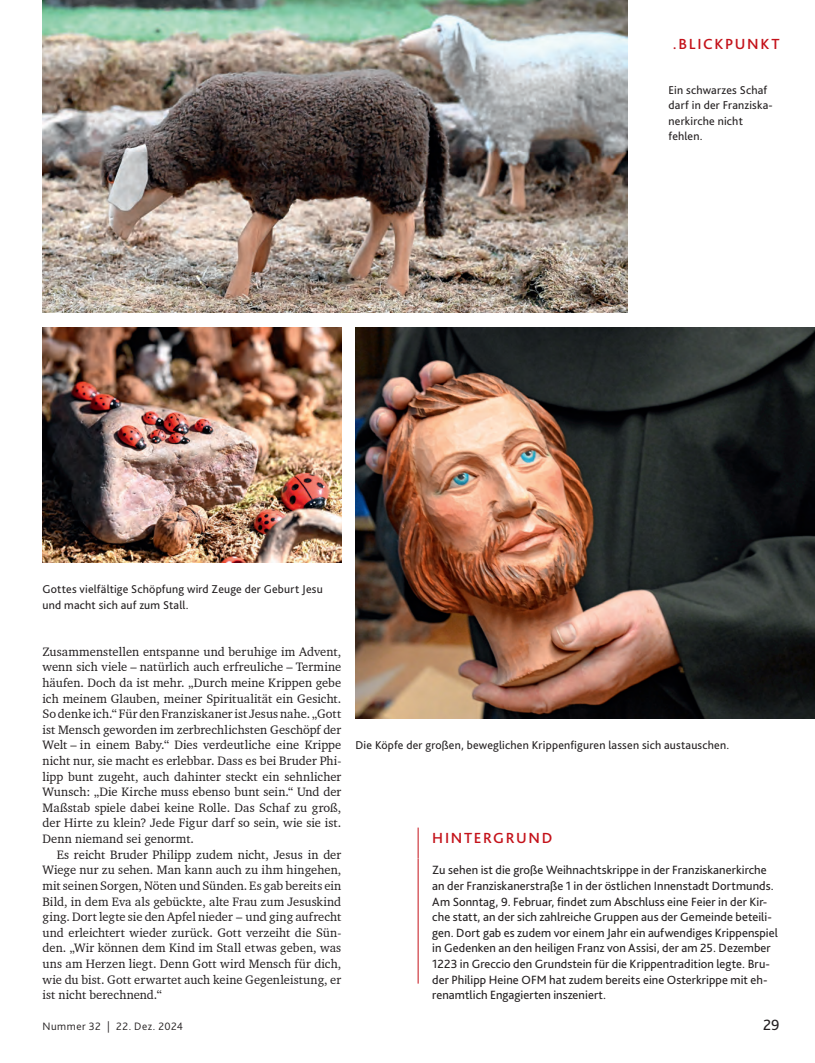
<style>
.page{position:relative;width:815px;height:1063px;background:#fff}
.page>*{position:absolute;margin:0;border:0;box-sizing:border-box;transform-origin:0 0}
.t1{font:15.62px "Bliss Pro";color:#231f20}
.t2{font:500 15.25px "Bliss Pro";letter-spacing:.105em;color:#c4121a}
.t3{font:12.5px "Charter BT Pro";letter-spacing:.005em;color:#231f20}
.t4{font:12.5px/15.6px "Bliss Pro";letter-spacing:.005em;color:#231f20}
.t5{font:11.88px/15.6px "Bliss Pro";letter-spacing:.015em;color:#231f20}
.t6{font:300 11.25px "Bliss Pro";letter-spacing:.045em;color:#231f20}
</style>
<div class="page">
<img style="left:43px;top:0;width:584px;height:312px">
<hr style="left:418px;top:828px;width:1px;height:31px;background:#c4121a">
<hr style="left:418px;top:859px;width:1px;height:125px;background:#c4121a">
<img style="left:356px;top:328px;width:459px;height:390px">
<img style="left:43px;top:328px;width:298px;height:234px">
<p class="t2" style="left:673px;top:35px;width:108px">.BLICKPUNKT</p>
<p class="t5" style="left:669px;top:82px;width:106px">Ein schwarzes Schaf darf in der Franziska&shy;nerkirche nicht fehlen.</p>
<p class="t5" style="left:43px;top:581px;width:282px">Gottes vielfältige Schöpfung wird Zeuge der Geburt Jesu und macht sich auf zum Stall.</p>
<p class="t3" style="left:43px;top:643px;width:300px">Zusammenstellen entspanne und beruhige im Advent,</p>
<p class="t3" style="left:43px;top:659px;width:300px">wenn sich viele – natürlich auch erfreuliche – Termine</p>
<p class="t3" style="left:43px;top:675px;width:300px">häufen. Doch da ist mehr. „Durch meine Krippen gebe</p>
<p class="t3" style="left:43px;top:690px;width:300px">ich meinem Glauben, meiner Spiritualität ein Gesicht.</p>
<p class="t3" style="left:43px;top:706px;width:300px">So denke ich.“ Für den Franziskaner ist Jesus nahe. „Gott</p>
<p class="t3" style="left:43px;top:722px;width:300px">ist Mensch geworden im zerbrechlichsten Geschöpf der</p>
<p class="t3" style="left:43px;top:737px;width:300px">Welt – in einem Baby.“ Dies verdeutliche eine Krippe</p>
<p class="t3" style="left:43px;top:753px;width:300px">nicht nur, sie macht es erlebbar. Dass es bei Bruder Phi-</p>
<p class="t3" style="left:43px;top:768px;width:300px">lipp bunt zugeht, auch dahinter steckt ein sehnlicher</p>
<p class="t3" style="left:43px;top:784px;width:300px">Wunsch: „Die Kirche muss ebenso bunt sein.“ Und der</p>
<p class="t3" style="left:43px;top:800px;width:300px">Maßstab spiele dabei keine Rolle. Das Schaf zu groß,</p>
<p class="t3" style="left:43px;top:815px;width:300px">der Hirte zu klein? Jede Figur darf so sein, wie sie ist.</p>
<p class="t3" style="left:43px;top:831px;width:153px">Denn niemand sei genormt.</p>
<p class="t3" style="left:57px;top:846px;width:286px">Es reicht Bruder Philipp zudem nicht, Jesus in der</p>
<p class="t3" style="left:43px;top:862px;width:300px">Wiege nur zu sehen. Man kann auch zu ihm hingehen,</p>
<p class="t3" style="left:43px;top:878px;width:300px">mit seinen Sorgen, Nöten und Sünden. Es gab bereits ein</p>
<p class="t3" style="left:43px;top:893px;width:300px">Bild, in dem Eva als gebückte, alte Frau zum Jesuskind</p>
<p class="t3" style="left:43px;top:909px;width:300px">ging. Dort legte sie den Apfel nieder – und ging aufrecht</p>
<p class="t3" style="left:43px;top:924px;width:300px">und erleichtert wieder zurück. Gott verzeiht die Sün-</p>
<p class="t3" style="left:43px;top:940px;width:300px">den. „Wir können dem Kind im Stall etwas geben, was</p>
<p class="t3" style="left:43px;top:956px;width:300px">uns am Herzen liegt. Denn Gott wird Mensch für dich,</p>
<p class="t3" style="left:43px;top:971px;width:300px">wie du bist. Gott erwartet auch keine Gegenleistung, er</p>
<p class="t3" style="left:43px;top:987px;width:121px">ist nicht berechnend.“</p>
<p class="t5" style="left:356px;top:738px;width:375px">Die Köpfe der großen, beweglichen Krippenfiguren lassen sich austauschen.</p>
<p class="t2" style="left:432px;top:829px;width:122px">HINTERGRUND</p>
<p class="t4" style="left:432px;top:862px;width:347px">Zu sehen ist die große Weihnachtskrippe in der Franziskanerkirche an der Franziskanerstraße 1 in der östlichen Innenstadt Dortmunds.<br>Am Sonntag, 9. Februar, findet zum Abschluss eine Feier in der Kir&shy;che statt, an der sich zahlreiche Gruppen aus der Gemeinde beteili&shy;gen. Dort gab es zudem vor einem Jahr ein aufwendiges Krippenspiel in Gedenken an den heiligen Franz von Assisi, der am 25. Dezember 1223 in Greccio den Grundstein für die Krippentradition legte. Bru&shy;der Philipp Heine OFM hat zudem bereits eine Osterkrippe mit eh&shy;renamtlich Engagierten inszeniert.</p>
<p class="t6" style="left:43px;top:1020px;width:142px">Nummer 32 | 22. Dez. 2024</p>
<p class="t1" style="left:763px;top:1016px;width:18px">29</p>
</div>
